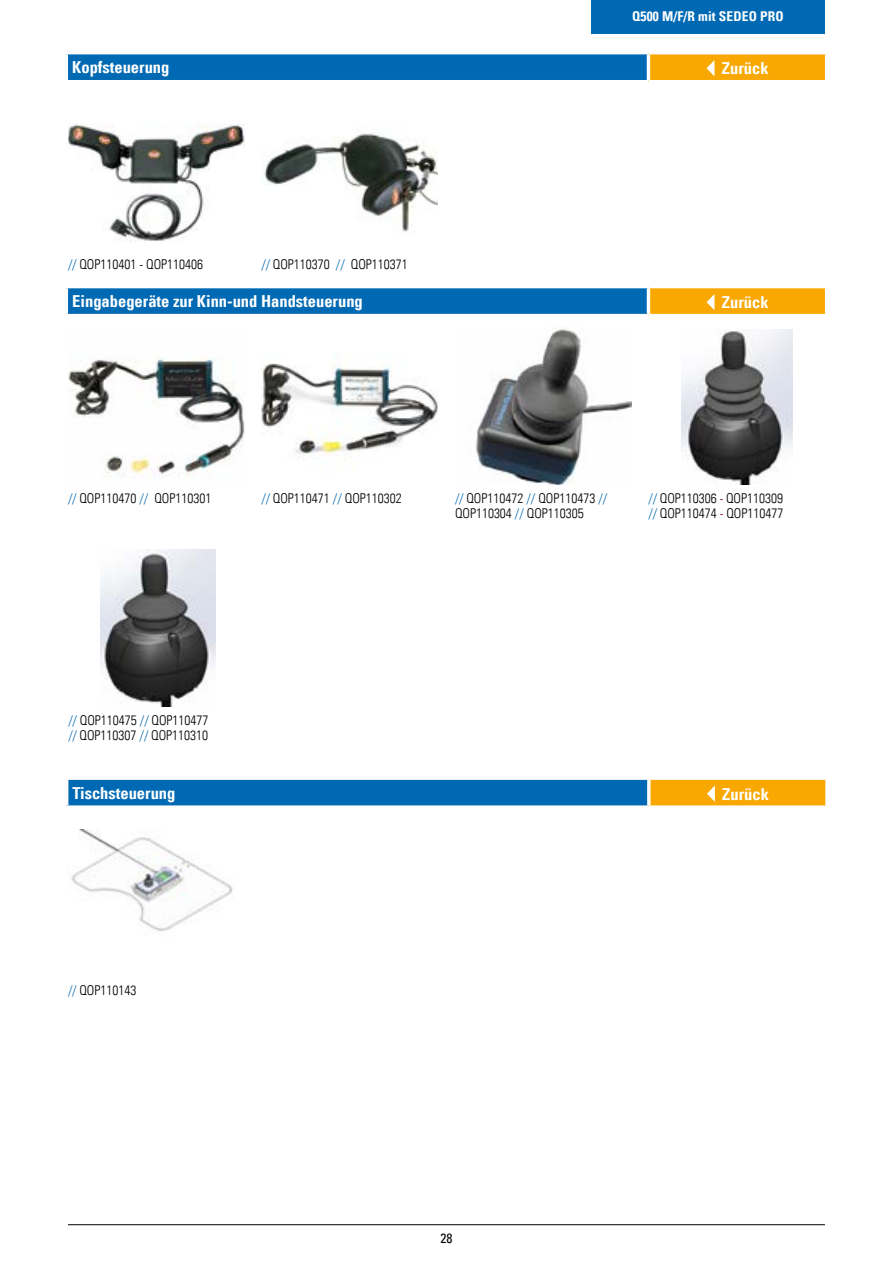
<style>
.page{position:relative;width:893px;height:1263px;background:#fff}
.page>*{position:absolute;margin:0;border:0;box-sizing:border-box;transform-origin:0 0}
.t1{font:16.5px "Univers Com 67 Bold Cond";color:#fff}
.t2{font:13.5px/15px "Univers Com 47 Light Cond";color:#000}
.t3{font:13.5px "Univers Com 67 Bold Cond";letter-spacing:.01em;color:#fff}
.t4{font:condensed 13.5px "Univers Com 57";color:#000}
.s1{color:#0069b4}
.s2{color:#900730}
</style>
<div class="page">
<img style="left:68px;top:123px;width:176px;height:118px">
<img style="left:262px;top:133px;width:176px;height:99px">
<img style="left:68px;top:357px;width:176px;height:121px">
<img style="left:261px;top:352px;width:177px;height:107px">
<img style="left:475px;top:327px;width:156px;height:158px">
<img style="left:681px;top:329px;width:111px;height:156px">
<img style="left:100px;top:550px;width:115px;height:157px">
<div style="left:66px;top:53px;width:582px;height:29px;background:#0069b4"></div>
<div style="left:648px;top:53px;width:179px;height:29px;background:#f8a800"></div>
<hr style="left:648px;top:51px;width:180px;height:3px;background:#fff">
<hr style="left:825px;top:54px;width:3px;height:26px;background:#fff">
<hr style="left:648px;top:80px;width:180px;height:3px;background:#fff">
<hr style="left:65px;top:51px;width:583px;height:3px;background:#fff">
<hr style="left:65px;top:54px;width:3px;height:26px;background:#fff">
<hr style="left:647px;top:54px;width:3px;height:26px;background:#fff">
<hr style="left:65px;top:80px;width:583px;height:3px;background:#fff">
<svg style="left:706px;top:60px;width:8px;height:16px"></svg>
<div style="left:66px;top:287px;width:582px;height:29px;background:#0069b4"></div>
<div style="left:648px;top:287px;width:179px;height:29px;background:#f8a800"></div>
<hr style="left:648px;top:285px;width:180px;height:3px;background:#fff">
<hr style="left:825px;top:288px;width:3px;height:26px;background:#fff">
<hr style="left:648px;top:314px;width:180px;height:3px;background:#fff">
<hr style="left:65px;top:285px;width:583px;height:3px;background:#fff">
<hr style="left:65px;top:288px;width:3px;height:26px;background:#fff">
<hr style="left:647px;top:288px;width:3px;height:26px;background:#fff">
<hr style="left:65px;top:314px;width:583px;height:3px;background:#fff">
<svg style="left:706px;top:294px;width:8px;height:16px"></svg>
<img style="left:71px;top:829px;width:162px;height:102px">
<div style="left:67px;top:778px;width:582px;height:29px;background:#0069b4"></div>
<div style="left:649px;top:778px;width:178px;height:29px;background:#f8a800"></div>
<svg style="left:649px;top:778px;width:178px;height:2px"></svg>
<svg style="left:825px;top:780px;width:2px;height:25px"></svg>
<svg style="left:649px;top:805px;width:178px;height:2px"></svg>
<svg style="left:66px;top:778px;width:583px;height:2px"></svg>
<hr style="left:65px;top:780px;width:3px;height:25px;background:#fff">
<svg style="left:647px;top:780px;width:4px;height:25px"></svg>
<svg style="left:66px;top:805px;width:583px;height:2px"></svg>
<svg style="left:707px;top:785px;width:8px;height:17px"></svg>
<div style="left:591px;top:0;width:234px;height:34px;background:#0069b4"></div>
<hr style="left:68px;top:1224px;width:757px;height:1px;background:#000">
<p class="t3" style="left:632px;top:8px;width:153px">Q500 M/F/R mit SEDEO PRO</p>
<p class="t1" style="left:72px;top:57px;width:99px">Kopfsteuerung</p>
<p class="t1" style="left:722px;top:58px;width:48px">Zurück</p>
<p class="t2" style="left:68px;top:257px;width:137px"><span class="s1">//</span> QOP110401 - QOP110406</p>
<p class="t2" style="left:261px;top:257px;width:148px"><span class="s1">//</span> QOP110370 <span class="s1">//</span> QOP110371</p>
<p class="t1" style="left:72px;top:291px;width:292px">Eingabegeräte zur Kinn-und Handsteuerung</p>
<p class="t1" style="left:722px;top:292px;width:48px">Zurück</p>
<p class="t2" style="left:68px;top:491px;width:145px"><span class="s1">//</span> QOP110470 <span class="s1">//</span> QOP110301</p>
<p class="t2" style="left:261px;top:491px;width:142px"><span class="s1">//</span> QOP110471 <span class="s1">//</span> QOP110302</p>
<p class="t2" style="left:455px;top:491px;width:154px"><span class="s1">//</span> QOP110472 <span class="s1">//</span> QOP110473 <span class="s1">//<br></span>QOP110304 <span class="s1">//</span> QOP110305</p>
<p class="t2" style="left:648px;top:491px;width:136px"><span class="s1">//</span> QOP110306 <span class="s2">-</span> QOP110309 <span class="s1">//</span> QOP110474 <span class="s2">-</span> QOP110477</p>
<p class="t2" style="left:68px;top:713px;width:142px"><span class="s1">//</span> QOP110475 <span class="s1">//</span> QOP110477 <span class="s1">//</span> QOP110307 <span class="s1">//</span> QOP110310</p>
<p class="t1" style="left:73px;top:783px;width:104px">Tischsteuerung</p>
<p class="t1" style="left:722px;top:784px;width:48px">Zurück</p>
<p class="t2" style="left:68px;top:982px;width:70px"><span class="s1">//</span> QOP110143</p>
<p class="t4" style="left:440px;top:1229px;width:13px">28</p>
</div>
